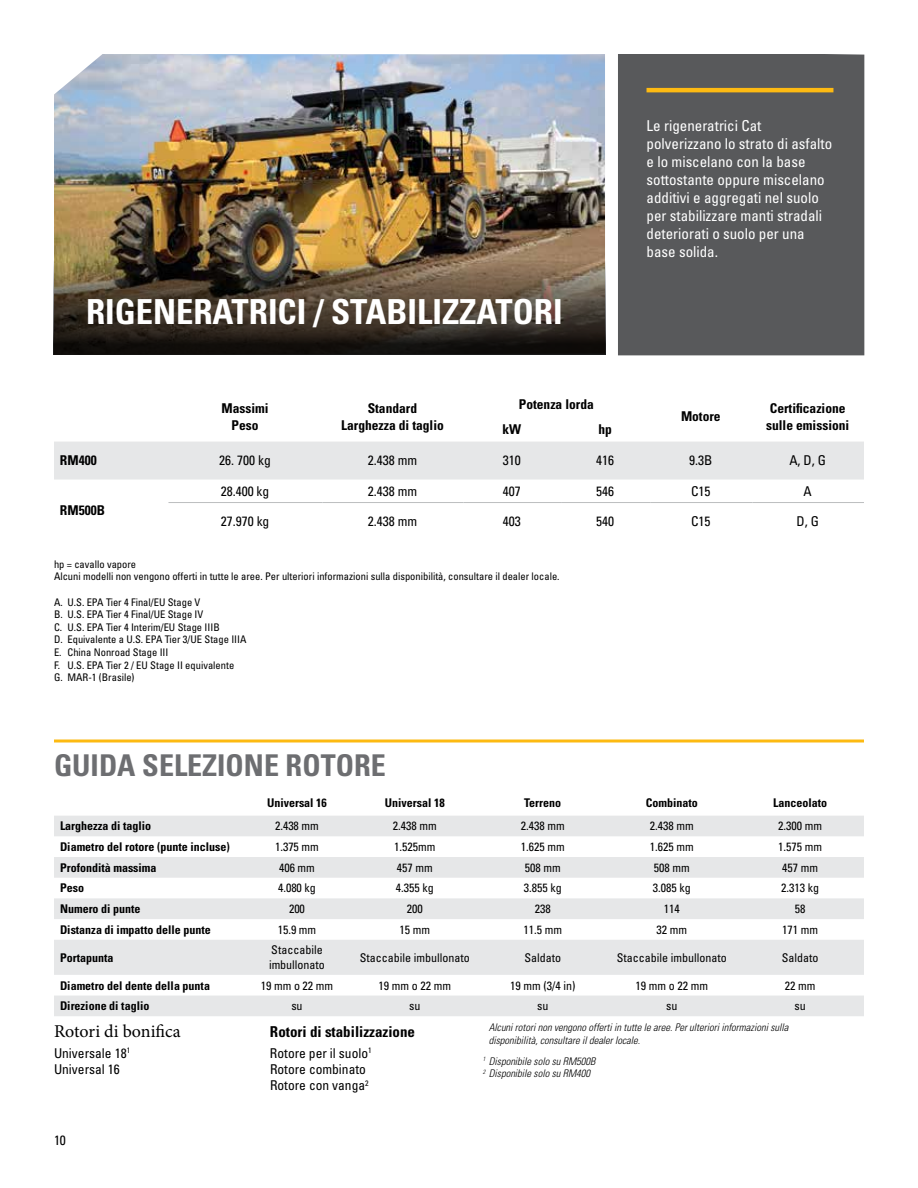
<style>
.page{position:relative;width:918px;height:1188px;background:#fff}
.page>*{position:absolute;margin:0;border:0;box-sizing:border-box;transform-origin:0 0}
.t1{font:700 condensed 34.5px "Univers LT Std";color:#fff}
.t2{font:700 condensed 30px "Univers LT Std";color:#6d6e71}
.t3{font:18px "Minion Pro";color:#000}
.t4{font:condensed 15px/18px "Univers LT Std";color:#fff}
.t5{font:700 condensed 15px "Univers LT Std";color:#000}
.t6{font:condensed 13.5px/16.2px "Univers LT Std";color:#000}
.t7{font:700 condensed 13.5px/16.2px "Univers LT Std";color:#000;text-align:center}
.t8{font:condensed 12px/14.4px "Univers LT Std";color:#000}
.t9{font:700 condensed 12px "Univers LT Std";color:#000}
.t10{font:condensed 10.5px/12.6px "Univers LT Std";color:#000}
.t11{font:italic 300 condensed 10.5px/12.6px "Univers LT Std";color:#000}
</style>
<div class="page">
<img style="left:54px;top:54px;width:551px;height:57px">
<div style="left:54px;top:442px;width:810px;height:38px;background:#e6e7e8"></div>
<hr style="left:168px;top:502px;width:154px;height:1px;background:#bcbec0">
<hr style="left:322px;top:502px;width:141px;height:1px;background:#bcbec0">
<hr style="left:463px;top:502px;width:98px;height:1px;background:#bcbec0">
<hr style="left:561px;top:502px;width:89px;height:1px;background:#bcbec0">
<hr style="left:650px;top:502px;width:102px;height:1px;background:#bcbec0">
<hr style="left:752px;top:502px;width:112px;height:1px;background:#bcbec0">
<svg style="left:54px;top:816px;width:810px;height:200px;fill:#e6e7e8"></svg>
<div style="left:618px;top:54px;width:246px;height:301px;background:#58595b"></div>
<hr style="left:647px;top:88px;width:186px;height:4px;background:#fdba12">
<img style="left:54px;top:111px;width:551px;height:244px">
<hr style="left:54px;top:740px;width:810px;height:2px;background:#fdba12">
<h1 class="t1" style="left:86px;top:290px;width:478px">RIGENERATRICI / STABILIZZATORI</h1>
<p class="t7" style="left:221px;top:400px;width:49px">Massimi<br>Peso</p>
<p class="t7" style="left:341px;top:400px;width:104px">Standard<br>Larghezza di taglio</p>
<p class="t7" style="left:519px;top:396px;width:77px">Potenza lorda</p>
<p class="t7" style="left:502px;top:421px;width:20px">kW</p>
<p class="t7" style="left:599px;top:421px;width:15px">hp</p>
<h3 class="t4" style="left:647px;top:116px;width:187px">Le rigeneratrici Cat polverizzano lo strato di asfalto e lo miscelano con la base sottostante oppure miscelano additivi e aggregati nel suolo per stabilizzare manti stradali deteriorati o suolo per una base solida.</h3>
<p class="t7" style="left:681px;top:408px;width:41px">Motore</p>
<p class="t7" style="left:766px;top:400px;width:85px;text-align:left">Certificazione sulle emissioni</p>
<p class="t7" style="left:60px;top:452px;width:38px">RM400</p>
<p class="t6" style="left:219px;top:452px;width:53px">26. 700 kg</p>
<p class="t6" style="left:368px;top:452px;width:51px">2.438 mm</p>
<p class="t6" style="left:503px;top:452px;width:19px">310</p>
<p class="t6" style="left:596px;top:452px;width:19px">416</p>
<p class="t6" style="left:689px;top:452px;width:25px">9.3B</p>
<p class="t6" style="left:789px;top:452px;width:38px">A, D, G</p>
<p class="t7" style="left:60px;top:502px;width:46px">RM500B</p>
<p class="t6" style="left:221px;top:483px;width:50px">28.400 kg</p>
<p class="t6" style="left:368px;top:483px;width:51px">2.438 mm</p>
<p class="t6" style="left:503px;top:483px;width:19px">407</p>
<p class="t6" style="left:596px;top:483px;width:19px">546</p>
<p class="t6" style="left:691px;top:483px;width:21px">C15</p>
<p class="t6" style="left:804px;top:483px;width:10px">A</p>
<p class="t6" style="left:221px;top:513px;width:50px">27.970 kg</p>
<p class="t6" style="left:368px;top:513px;width:51px">2.438 mm</p>
<p class="t6" style="left:503px;top:513px;width:19px">403</p>
<p class="t6" style="left:596px;top:513px;width:19px">540</p>
<p class="t6" style="left:691px;top:513px;width:21px">C15</p>
<p class="t6" style="left:797px;top:513px;width:24px">D, G</p>
<p class="t10" style="left:54px;top:558px;width:507px">hp = cavallo vapore<br>Alcuni modelli non vengono offerti in tutte le aree. Per ulteriori informazioni sulla disponibilità, consultare il dealer locale.</p>
<p class="t10" style="left:54px;top:595px;width:194px">A. U.S. EPA Tier 4 Final/EU Stage V<br>B. U.S. EPA Tier 4 Final/UE Stage IV<br>C. U.S. EPA Tier 4 Interim/EU Stage IIIB<br>D. Equivalente a U.S. EPA Tier 3/UE Stage IIIA E. China Nonroad Stage III<br>F. U.S. EPA Tier 2 / EU Stage II equivalente<br>G. MAR-1 (Brasile)</p>
<h2 class="t2" style="left:54px;top:747px;width:333px">GUIDA SELEZIONE ROTORE</h2>
<p class="t9" style="left:267px;top:796px;width:61px">Universal 16</p>
<p class="t9" style="left:385px;top:796px;width:61px">Universal 18</p>
<p class="t9" style="left:524px;top:796px;width:39px">Terreno</p>
<p class="t9" style="left:646px;top:796px;width:54px">Combinato</p>
<p class="t9" style="left:773px;top:796px;width:55px">Lanceolato</p>
<p class="t9" style="left:60px;top:819px;width:93px">Larghezza di taglio</p>
<p class="t8" style="left:275px;top:819px;width:45px">2.438 mm</p>
<p class="t8" style="left:393px;top:819px;width:45px">2.438 mm</p>
<p class="t8" style="left:521px;top:819px;width:45px">2.438 mm</p>
<p class="t8" style="left:650px;top:819px;width:45px">2.438 mm</p>
<p class="t8" style="left:778px;top:819px;width:45px">2.300 mm</p>
<p class="t9" style="left:60px;top:839px;width:171px">Diametro del rotore (punte incluse)</p>
<p class="t8" style="left:275px;top:839px;width:45px">1.375 mm</p>
<p class="t8" style="left:394px;top:839px;width:43px">1.525mm</p>
<p class="t8" style="left:521px;top:839px;width:45px">1.625 mm</p>
<p class="t8" style="left:650px;top:839px;width:45px">1.625 mm</p>
<p class="t8" style="left:778px;top:839px;width:45px">1.575 mm</p>
<p class="t9" style="left:60px;top:860px;width:98px">Profondità massima</p>
<p class="t8" style="left:279px;top:860px;width:37px">406 mm</p>
<p class="t8" style="left:397px;top:860px;width:37px">457 mm</p>
<p class="t8" style="left:525px;top:860px;width:37px">508 mm</p>
<p class="t8" style="left:654px;top:860px;width:37px">508 mm</p>
<p class="t8" style="left:782px;top:860px;width:37px">457 mm</p>
<p class="t9" style="left:60px;top:881px;width:25px">Peso</p>
<p class="t8" style="left:278px;top:881px;width:39px">4.080 kg</p>
<p class="t8" style="left:396px;top:881px;width:39px">4.355 kg</p>
<p class="t8" style="left:524px;top:881px;width:39px">3.855 kg</p>
<p class="t8" style="left:653px;top:881px;width:39px">3.085 kg</p>
<p class="t8" style="left:781px;top:881px;width:39px">2.313 kg</p>
<p class="t9" style="left:60px;top:901px;width:82px">Numero di punte</p>
<p class="t8" style="left:289px;top:901px;width:17px">200</p>
<p class="t8" style="left:407px;top:901px;width:17px">200</p>
<p class="t8" style="left:535px;top:901px;width:17px">238</p>
<p class="t8" style="left:664px;top:901px;width:17px">114</p>
<p class="t8" style="left:795px;top:901px;width:12px">58</p>
<p class="t9" style="left:60px;top:922px;width:152px">Distanza di impatto delle punte</p>
<p class="t8" style="left:278px;top:922px;width:40px">15.9 mm</p>
<p class="t8" style="left:399px;top:922px;width:32px">15 mm</p>
<p class="t8" style="left:523px;top:922px;width:40px">11.5 mm</p>
<p class="t8" style="left:656px;top:922px;width:32px">32 mm</p>
<p class="t8" style="left:782px;top:922px;width:37px">171 mm</p>
<p class="t9" style="left:60px;top:950px;width:55px">Portapunta</p>
<p class="t8" style="left:269px;top:943px;width:57px">Staccabile imbullonato</p>
<p class="t8" style="left:360px;top:950px;width:111px">Staccabile imbullonato</p>
<p class="t8" style="left:524px;top:950px;width:38px">Saldato</p>
<p class="t8" style="left:617px;top:950px;width:111px">Staccabile imbullonato</p>
<p class="t8" style="left:782px;top:950px;width:38px">Saldato</p>
<p class="t9" style="left:60px;top:978px;width:151px">Diametro del dente della punta</p>
<p class="t8" style="left:261px;top:978px;width:74px">19 mm o 22 mm</p>
<p class="t8" style="left:378px;top:978px;width:74px">19 mm o 22 mm</p>
<p class="t8" style="left:510px;top:978px;width:67px">19 mm (3/4 in)</p>
<p class="t8" style="left:635px;top:978px;width:74px">19 mm o 22 mm</p>
<p class="t8" style="left:785px;top:978px;width:32px">22 mm</p>
<p class="t9" style="left:60px;top:999px;width:91px">Direzione di taglio</p>
<p class="t8" style="left:291px;top:999px;width:13px">su</p>
<p class="t8" style="left:409px;top:999px;width:13px">su</p>
<p class="t8" style="left:537px;top:999px;width:13px">su</p>
<p class="t8" style="left:666px;top:999px;width:13px">su</p>
<p class="t8" style="left:795px;top:999px;width:13px">su</p>
<p class="t11" style="left:489px;top:1021px;width:301px">Alcuni rotori non vengono offerti in tutte le aree. Per ulteriori informazioni sulla disponibilità, consultare il dealer locale.</p>
<p class="t11" style="left:483px;top:1055px;width:114px"><sup>1</sup> Disponibile solo su RM500B<br><sup>2</sup> Disponibile solo su RM400</p>
<h3 class="t3" style="left:54px;top:1019px;width:128px">Rotori di bonifica</h3>
<h3 class="t5" style="left:270px;top:1022px;width:147px">Rotori di stabilizzazione</h3>
<p class="t6" style="left:54px;top:1045px;width:78px">Universale 18<sup>1</sup></p>
<p class="t6" style="left:270px;top:1045px;width:103px">Rotore per il suolo<sup>1</sup></p>
<p class="t6" style="left:54px;top:1061px;width:67px">Universal 16</p>
<p class="t6" style="left:270px;top:1061px;width:100px">Rotore combinato<br>Rotore con vanga<sup>2</sup></p>
<p class="t6" style="left:54px;top:1132px;width:13px">10</p>
</div>
